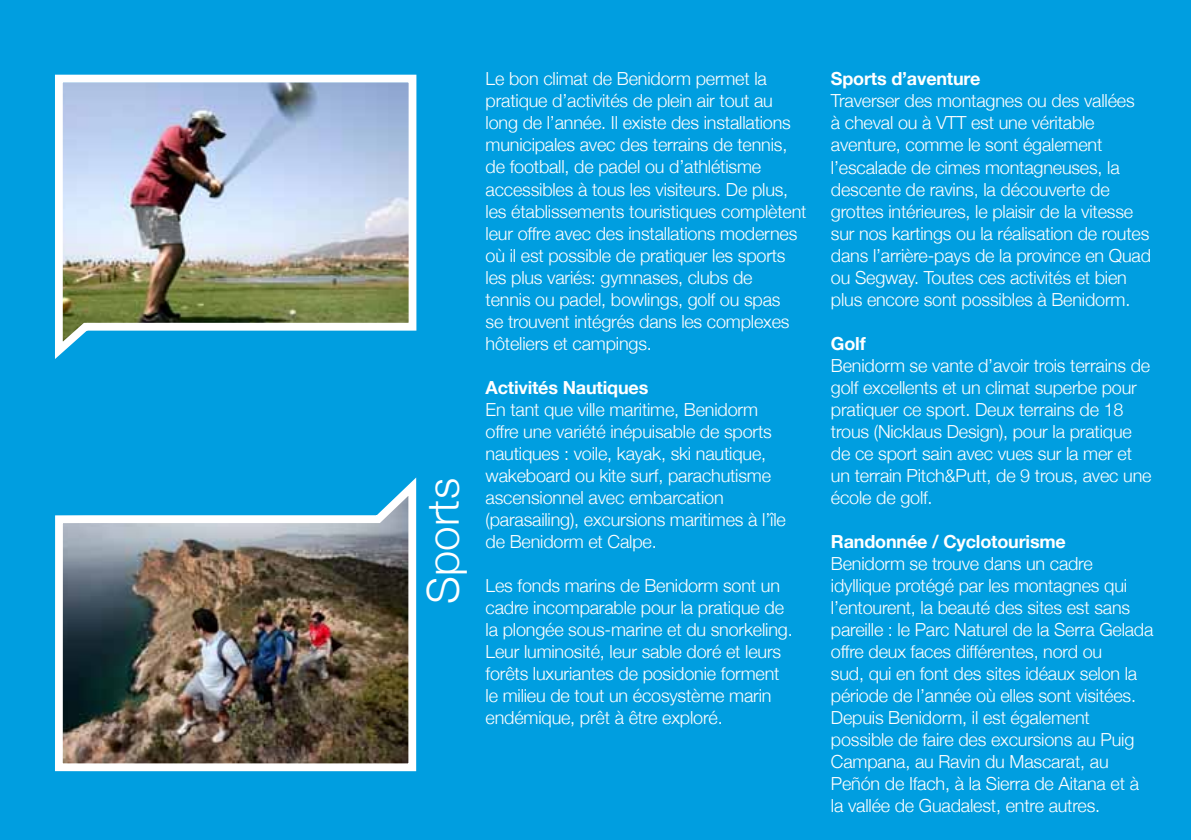
<style>
.page{position:relative;width:1191px;height:840px;background:#fff}
.page>*{position:absolute;margin:0;border:0;box-sizing:border-box;transform-origin:0 0}
.t1{font:300 44px "Helvetica Neue";color:#fff}
.t2{font:300 18px/22px "Helvetica Neue";letter-spacing:-.01em;color:#fff}
.t3{font:700 18px "Helvetica Neue";letter-spacing:-.01em;color:#fff}
</style>
<div class="page">
<div style="left:0;top:0;width:1191px;height:839px;background:#009ee0"></div>
<img style="left:55px;top:74px;width:362px;height:285px">
<img style="left:55px;top:477px;width:362px;height:295px">
<h1 class="t1" style="left:407px;top:603px;width:127px;rotate:-90deg">Sports</h1>
<p class="t2" style="left:485px;top:67px;width:322px">Le bon climat de Benidorm permet la pratique d’activités de plein air tout au long de l’année. Il existe des installations municipales avec des terrains de tennis, de football, de padel ou d’athlétisme accessibles à tous les visiteurs. De plus, les établissements touristiques complètent leur offre avec des installations modernes où il est possible de pratiquer les sports les plus variés: gymnases, clubs de<br>tennis ou padel, bowlings, golf ou spas<br>se trouvent intégrés dans les complexes hôteliers et campings.</p>
<p class="t3" style="left:485px;top:371px;width:164px">Activités Nautiques</p>
<p class="t2" style="left:485px;top:397px;width:302px">En tant que ville maritime, Benidorm offre une variété inépuisable de sports nautiques : voile, kayak, ski nautique, wakeboard ou kite surf, parachutisme ascensionnel avec embarcation (parasailing), excursions maritimes à l’île de Benidorm et Calpe.</p>
<p class="t2" style="left:485px;top:573px;width:309px">Les fonds marins de Benidorm sont un cadre incomparable pour la pratique de la plongée sous-marine et du snorkeling.<br>Leur luminosité, leur sable doré et leurs forêts luxuriantes de posidonie forment le milieu de tout un écosystème marin endémique, prêt à être exploré.</p>
<p class="t3" style="left:831px;top:63px;width:151px">Sports d’aventure</p>
<p class="t2" style="left:831px;top:89px;width:322px">Traverser des montagnes ou des vallées<br>à cheval ou à VTT est une véritable aventure, comme le sont également l’escalade de cimes montagneuses, la descente de ravins, la découverte de grottes intérieures, le plaisir de la vitesse sur nos kartings ou la réalisation de routes dans l’arrière-pays de la province en Quad ou Segway. Toutes ces activités et bien plus encore sont possibles à Benidorm.</p>
<p class="t3" style="left:831px;top:327px;width:36px">Golf</p>
<p class="t2" style="left:831px;top:353px;width:322px">Benidorm se vante d’avoir trois terrains de golf excellents et un climat superbe pour pratiquer ce sport. Deux terrains de 18 trous (Nicklaus Design), pour la pratique de ce sport sain avec vues sur la mer et un terrain Pitch&amp;Putt, de 9 trous, avec une école de golf.</p>
<p class="t3" style="left:831px;top:525px;width:236px">Randonnée / Cyclotourisme</p>
<p class="t2" style="left:831px;top:551px;width:324px">Benidorm se trouve dans un cadre idyllique protégé par les montagnes qui l’entourent, la beauté des sites est sans pareille : le Parc Naturel de la Serra Gelada offre deux faces différentes, nord ou<br>sud, qui en font des sites idéaux selon la période de l’année où elles sont visitées.<br>Depuis Benidorm, il est également possible de faire des excursions au Puig Campana, au Ravin du Mascarat, au Peñón de Ifach, à la Sierra de Aitana et à la vallée de Guadalest, entre autres.</p>
</div>
